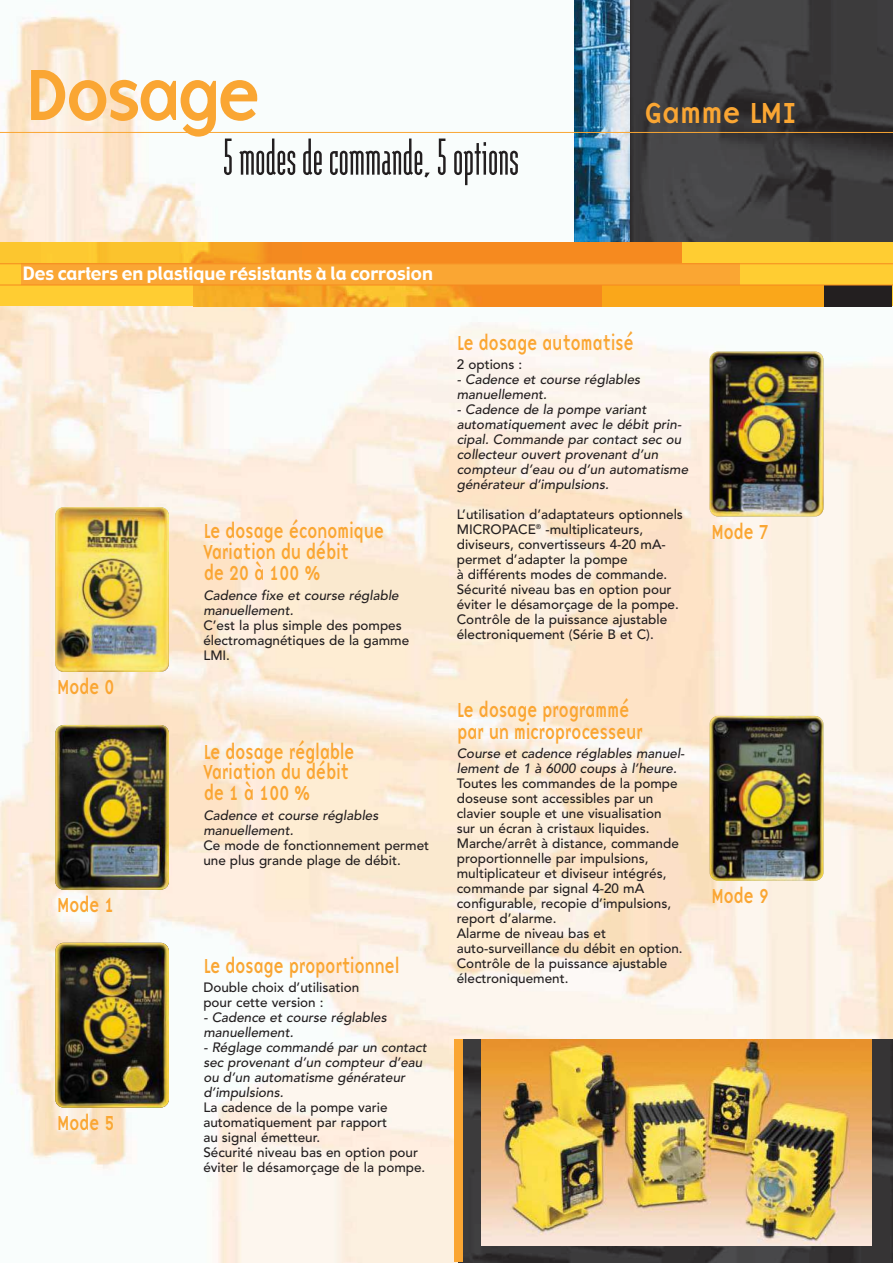
<style>
.page{position:relative;width:893px;height:1263px;background:#fff}
.page>*{position:absolute;margin:0;border:0;box-sizing:border-box;transform-origin:0 0}
.t1{font:75px "Base Nine";letter-spacing:-.135em;color:#faa633}
.t2{font:52.5px "Modula Fo Tall";color:#231f20}
.t3{font:30px "Base Nine";letter-spacing:-.065em;color:#faa633}
.t4{font:21px/21px "Base Nine";letter-spacing:-.065em;color:#faa633;scale:.8 1}
.t5{font:18px "Gadget";color:#fff}
.t6{font:500 13.5px/15px "Avenir";color:#231f20}
.t7{font:italic 500 13.5px/15px "Avenir";color:#231f20}
</style>
<div class="page">
<img style="left:0;top:0;width:892px;height:1262px">
<img style="left:462px;top:1040px;width:430px;height:222px">
<img style="left:481px;top:1040px;width:390px;height:205px">
<div style="left:454px;top:1040px;width:8px;height:222px;background:#faa633"></div>
<img style="left:55px;top:507px;width:114px;height:165px;border-radius:8px">
<img style="left:55px;top:725px;width:114px;height:165px;border-radius:8px">
<img style="left:55px;top:943px;width:114px;height:165px;border-radius:8px">
<img style="left:710px;top:352px;width:113px;height:164px;border-radius:8px">
<img style="left:710px;top:716px;width:113px;height:165px;border-radius:8px">
<img style="left:575px;top:0;width:317px;height:243px">
<div style="left:0;top:243px;width:892px;height:63px;background:#ffcd32"></div>
<div style="left:594px;top:285px;width:234px;height:21px;background:#faa71a"></div>
<div style="left:824px;top:285px;width:68px;height:21px;background:#231f20"></div>
<div style="left:361px;top:243px;width:321px;height:21px;background:#f68a1f"></div>
<img style="left:193px;top:286px;width:409px;height:20px">
<div style="left:0;top:243px;width:376px;height:21px;background:#f68a1f"></div>
<img style="left:0;top:243px;width:264px;height:20px">
<div style="left:21px;top:264px;width:718px;height:21px;background:#faa633"></div>
<hr style="left:0;top:285px;width:892px;height:1px;background:#f68a1f">
<hr style="left:0;top:263px;width:892px;height:1px;background:#f68a1f">
<hr style="left:0;top:132px;width:892px;height:1px;background:#faa633">
<h1 class="t1" style="left:23px;top:62px;width:243px">Dosage</h1>
<h2 class="t2" style="left:223px;top:126px;width:297px">5 modes de commande, 5 options</h2>
<h3 class="t5" style="left:23px;top:266px;width:412px">Des carters en plastique résistants à la corrosion</h3>
<h3 class="t3" style="left:643px;top:100px;width:156px">Gamme LMI</h3>
<h3 class="t4" style="left:57px;top:678px;width:74px">Mode 0</h3>
<h3 class="t4" style="left:57px;top:896px;width:74px">Mode 1</h3>
<h3 class="t4" style="left:57px;top:1113px;width:74px">Mode 5</h3>
<h3 class="t4" style="left:203px;top:522px;width:228px">Le dosage économique<br>Variation du débit<br>de 20 à 100 %</h3>
<p class="t7" style="left:203px;top:589px;width:197px">Cadence fixe et course réglable manuellement.</p>
<p class="t6" style="left:203px;top:619px;width:207px">C’est la plus simple des pompes électromagnétiques de la gamme<br>LMI.</p>
<h3 class="t4" style="left:203px;top:742px;width:191px">Le dosage réglable<br>Variation du débit de 1 à 100 %</h3>
<p class="t7" style="left:203px;top:809px;width:177px">Cadence et course réglables manuellement.</p>
<p class="t6" style="left:203px;top:839px;width:227px">Ce mode de fonctionnement permet une plus grande plage de débit.</p>
<h3 class="t4" style="left:203px;top:956px;width:247px">Le dosage proportionnel</h3>
<p class="t6" style="left:203px;top:981px;width:157px">Double choix d’utilisation pour cette version :</p>
<p class="t7" style="left:203px;top:1011px;width:185px">- Cadence et course réglables manuellement.</p>
<p class="t7" style="left:203px;top:1041px;width:225px">- Réglage commandé par un contact sec provenant d’un compteur d’eau ou d’un automatisme générateur d’impulsions.</p>
<p class="t6" style="left:203px;top:1101px;width:223px">La cadence de la pompe varie automatiquement par rapport<br>au signal émetteur.<br>Sécurité niveau bas en option pour éviter le désamorçage de la pompe.</p>
<h3 class="t4" style="left:457px;top:333px;width:223px">Le dosage automatisé</h3>
<p class="t6" style="left:457px;top:358px;width:67px">2 options :</p>
<p class="t7" style="left:457px;top:373px;width:185px">- Cadence et course réglables manuellement.</p>
<p class="t7" style="left:457px;top:403px;width:233px">- Cadence de la pompe variant automatiquement avec le débit prin&shy;cipal. Commande par contact sec ou collecteur ouvert provenant d’un compteur d’eau ou d’un automatisme générateur d’impulsions.</p>
<p class="t6" style="left:457px;top:508px;width:228px">L’utilisation d’adaptateurs optionnels MICROPACE<sup>®</sup> -multiplicateurs, diviseurs, convertisseurs 4-20 mA&shy;permet d’adapter la pompe<br>à différents modes de commande.<br>Sécurité niveau bas en option pour éviter le désamorçage de la pompe.<br>Contrôle de la puissance ajustable électroniquement (Série B et C).</p>
<h3 class="t4" style="left:457px;top:700px;width:235px;line-height:22.2px">Le dosage programmé par un microprocesseur</h3>
<p class="t7" style="left:457px;top:747px;width:229px">Course et cadence réglables manuel&shy;lement de 1 à 6000 coups à l’heure.</p>
<p class="t6" style="left:457px;top:777px;width:227px">Toutes les commandes de la pompe doseuse sont accessibles par un clavier souple et une visualisation sur un écran à cristaux liquides.<br>Marche/arrêt à distance, commande proportionnelle par impulsions, multiplicateur et diviseur intégrés, commande par signal 4-20 mA configurable, recopie d’impulsions, report d’alarme.<br>Alarme de niveau bas et auto-surveillance du débit en option.<br>Contrôle de la puissance ajustable électroniquement.</p>
<h3 class="t4" style="left:711px;top:522px;width:74px">Mode 7</h3>
<h3 class="t4" style="left:711px;top:887px;width:74px">Mode 9</h3>
</div>
